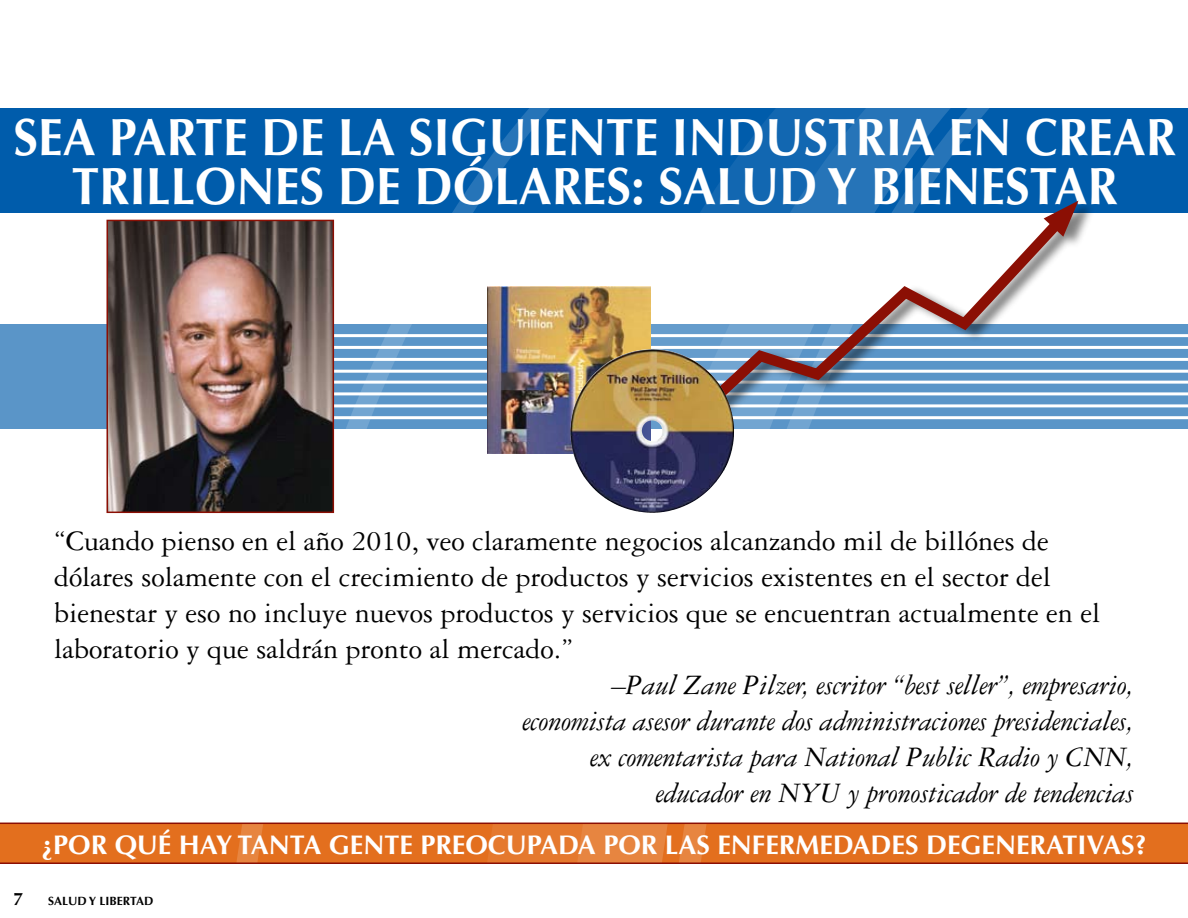
<style>
.page{position:relative;width:1188px;height:918px;background:#fff}
.page>*{position:absolute;margin:0;border:0;box-sizing:border-box;transform-origin:0 0}
.t1{font:700 52.5px "Optima";color:#fff;scale:.94 1}
.t2{font:30px/36px "Garamond Three";color:#000}
.t3{font:italic 30px/36px "Garamond Three";letter-spacing:-.01em;color:#000;text-align:right}
.t4{font:700 27px "Optima";color:#fff}
.t5{font:700 12px "Optima";color:#000}
</style>
<div class="page">
<div style="left:0;top:324px;width:1188px;height:105px;background:#5a95c8"></div>
<svg style="left:334px;top:324px;width:348px;height:105px"></svg>
<div style="left:0;top:108px;width:1188px;height:105px;background:#005cab"></div>
<svg style="left:452px;top:108px;width:537px;height:105px"></svg>
<svg style="left:334px;top:334px;width:854px;height:4px"></svg>
<svg style="left:334px;top:345px;width:854px;height:4px"></svg>
<svg style="left:334px;top:357px;width:854px;height:4px"></svg>
<svg style="left:334px;top:369px;width:854px;height:4px"></svg>
<svg style="left:334px;top:380px;width:854px;height:4px"></svg>
<svg style="left:334px;top:392px;width:854px;height:4px"></svg>
<svg style="left:334px;top:404px;width:854px;height:4px"></svg>
<svg style="left:334px;top:416px;width:854px;height:4px"></svg>
<div style="left:696px;top:198px;width:401px;height:234px;background:#000;opacity:.5"></div>
<svg style="left:682px;top:201px;width:397px;height:228px"></svg>
<svg style="left:1044px;top:201px;width:34px;height:36px"></svg>
<img style="left:487px;top:287px;width:164px;height:167px">
<img style="left:109px;top:223px;width:222px;height:287px">
<div style="left:106px;top:220px;width:228px;height:293px;border:2px solid #8b0f04"></div>
<svg style="left:0;top:823px;width:1188px;height:41px;background:#de6c21"></svg>
<img style="left:693px;top:437px;width:41px;height:65px">
<h1 class="t1" style="left:14px;top:106px;width:132px">SEA PARTE</h1>
<h1 class="t1" style="left:261px;top:106px;width:272px">DE LA SIGUIENTE</h1>
<h1 class="t1" style="left:672px;top:106px;width:34px">INDU</h1>
<h1 class="t1" style="left:804px;top:106px;width:56px">STRIA</h1>
<h1 class="t1" style="left:949px;top:106px;width:115px">EN CREAR</h1>
<h1 class="t1" style="left:72px;top:156px;width:31px">TRILLONE</h1>
<h1 class="t1" style="left:299px;top:156px;width:237px">S DE DÓLARE</h1>
<h1 class="t1" style="left:607px;top:156px;width:118px">S: SALUD</h1>
<h1 class="t1" style="left:827px;top:156px;width:75px">Y BIENE</h1>
<h1 class="t1" style="left:1005px;top:156px;width:58px">STAR</h1>
<p class="t2" style="left:54px;top:523px;width:1048px">“Cuando pienso en el año 2010, veo claramente negocios alcanzando mil de billónes de dólares solamente con el crecimiento de productos y servicios existentes en el sector del bienestar y eso no incluye nuevos productos y servicios que se encuentran actualmente en el laboratorio y que saldrán pronto al mercado.”</p>
<p class="t3" style="left:522px;top:667px;width:613px">–Paul Zane Pilzer, escritor “best seller”, empresario, economista asesor durante dos administraciones presidenciales, ex comentarista para National Public Radio y CNN, educador en NYU y pronosticador de tendencias</p>
<p class="t4" style="left:41px;top:829px;width:31px">¿POR</p>
<p class="t4" style="left:115px;top:829px;width:141px">QUÉ HAYTANTA</p>
<p class="t4" style="left:329px;top:829px;width:37px">GENTE</p>
<p class="t4" style="left:420px;top:829px;width:19px">PREOCUPADA</p>
<p class="t4" style="left:603px;top:829px;width:19px">POR</p>
<p class="t4" style="left:665px;top:829px;width:119px">LAS ENFERMEDADE</p>
<p class="t4" style="left:905px;top:829px;width:93px">S DEGENERATIVA</p>
<p class="t4" style="left:1121px;top:829px;width:27px">S?</p>
<p class="t5" style="left:48px;top:893px;width:107px">SALUD Y LIBERTAD</p>
</div>
